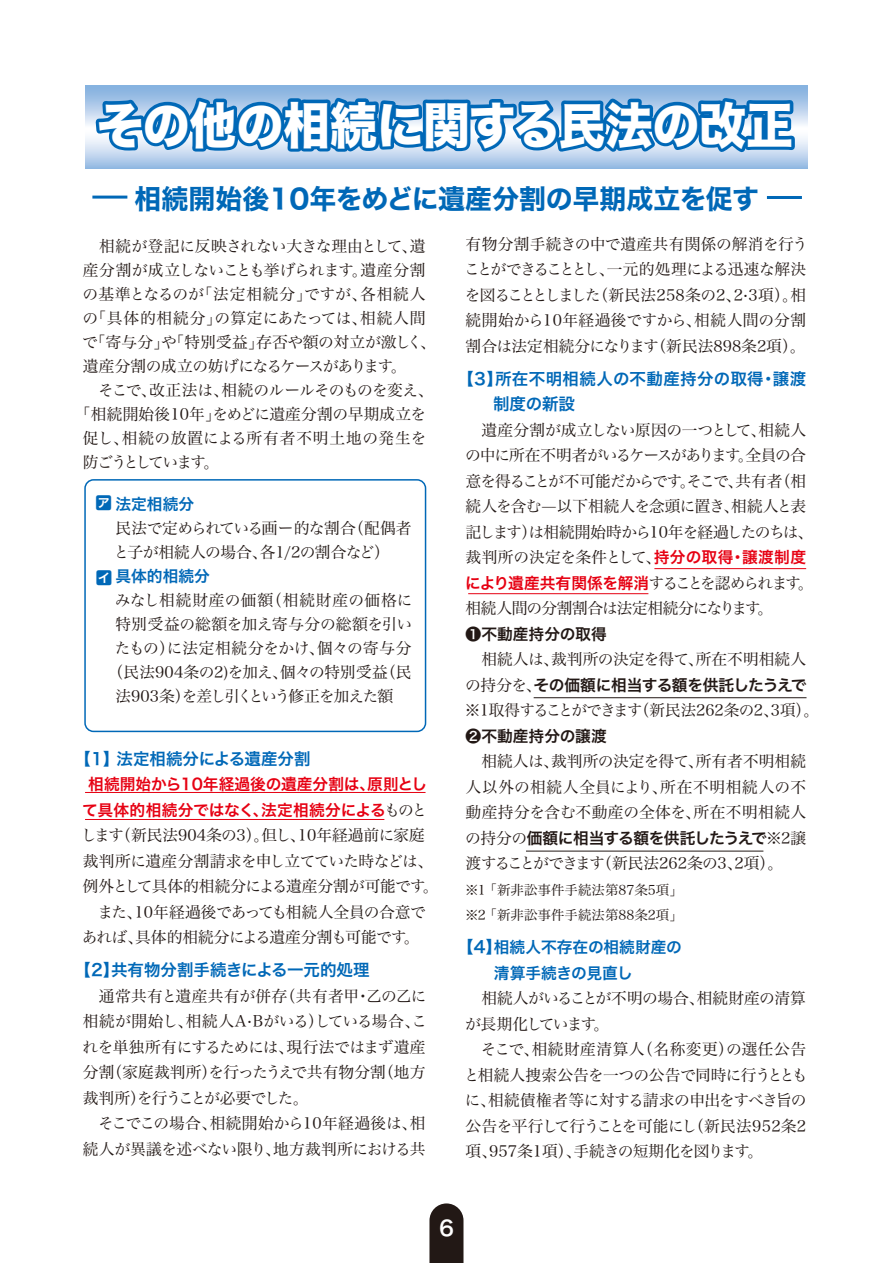
<style>
.page{position:relative;width:893px;height:1263px;background:#fff}
.page>*{position:absolute;margin:0;border:0;box-sizing:border-box;transform-origin:0 0}
.t1{font:49.5px "Hira Kaku Std W8";letter-spacing:-.005em;color:#fff;scale:.95 1}
.t2{font:27px "Hiragino Sans W7";color:#0068b7}
.t3{font:21px "Hira Kaku Pro W6";color:#fff}
.t4{font:16.5px "Hiragino Sans W6";color:#0068b7}
.t5{font:16.5px/25.5px "Hiragino Sans W6";letter-spacing:.025em;color:#0068b7}
.t6{font:15.75px/25.5px "Hira Min Pro W3";letter-spacing:-.015em;color:#221815}
.t7{font:15.75px/25.5px "Hira Min Pro W3";letter-spacing:-.055em;color:#221815}
.t8{font:15.75px/25.5px "Hiragino Sans W6";color:#e60012;text-align:center}
.t9{font:15.75px "Hira Min Pro W3";letter-spacing:-.045em;color:#221815}
.t10{font:15.75px/24px "Hira Min Pro W3";letter-spacing:-.035em;color:#221815}
.t11{font:15.75px "Hira Min Pro W3";letter-spacing:.01em;color:#221815}
.t12{font:15.75px "Hira Min Pro W3";letter-spacing:.035em;color:#221815}
.t13{font:15.75px/25.5px "Hiragino Sans W6";color:#0068b7}
.t14{font:15.75px "Hira Min Pro W3";letter-spacing:.005em;color:#221815}
.t15{font:15.75px "Hira Min Pro W3";letter-spacing:-.04em;color:#221815}
.t16{font:15.75px "Hira Min Pro W3";letter-spacing:.05em;color:#221815}
.t17{font:15.75px "Hiragino Sans W6";letter-spacing:-.02em;color:#221815}
.t18{font:15.75px "Hiragino Sans W6";letter-spacing:-.04em;color:#221815}
.t19{font:15.75px "Hira Min Pro W3";letter-spacing:.02em;color:#221815}
.t20{font:15.75px "Hira Min Pro W3";letter-spacing:-.07em;color:#221815}
.t21{font:15.75px "Hiragino Sans W6";color:#221815}
.t22{font:15.75px "Hira Min Pro W3";letter-spacing:-.125em;color:#221815}
.t23{font:13.5px/25.5px "Hira Min Pro W3";color:#221815}
.s1{font-size:16.5px}
.s2{font-family:"Hira Min Pro W3";color:#221815}
.s3{font-family:"Hiragino Sans W6";color:#e60012}
.s4{font-family:"Hira Min Pro W3"}
</style>
<div class="page">
<svg style="left:429px;top:1203px;width:34px;height:60px;background:#332a27"></svg>
<svg style="left:85px;top:85px;width:723px;height:83px"></svg>
<hr style="left:92px;top:196px;width:35px;height:3px;background:#0068b7">
<hr style="left:767px;top:196px;width:35px;height:3px;background:#0068b7">
<svg style="left:92px;top:85px;width:706px;height:84px;background:#5b9bd1"></svg>
<div style="left:84px;top:479px;width:342px;height:253px;border:2px solid #0068b7;border-radius:9px"></div>
<hr style="left:654px;top:568px;width:152px;height:1px;background:#e60012">
<hr style="left:468px;top:593px;width:180px;height:1px;background:#e60012">
<hr style="left:85px;top:792px;width:341px;height:1px;background:#e60012">
<hr style="left:85px;top:819px;width:299px;height:1px;background:#e60012">
<hr style="left:526px;top:851px;width:237px;height:1px;background:#221815">
<hr style="left:534px;top:697px;width:272px;height:1px;background:#221815">
<h1 class="t1" style="left:97px;top:98px;width:735px">その他の相続に関する民法の改正</h1>
<h2 class="t2" style="left:135px;top:177px;width:626px">相続開始後10年をめどに遺産分割の早期成立を促す</h2>
<p class="t6" style="left:83px;top:231px;width:344px">　相続が登記に反映されない大きな理由として、遺</p>
<p class="t9" style="left:83px;top:256px;width:344px">産分割が成立しないことも挙げられます。遺産分割</p>
<p class="t12" style="left:82px;top:280px;width:345px">の基準となるのが「法定相続分」ですが、各相続人</p>
<p class="t16" style="left:82px;top:304px;width:345px">の「具体的相続分」の算定にあたっては、相続人間</p>
<p class="t14" style="left:82px;top:328px;width:355px">で「寄与分」や「特別受益」存否や額の対立が激しく、</p>
<p class="t9" style="left:83px;top:352px;width:325px">遺産分割の成立の妨げになるケースがあります。</p>
<p class="t9" style="left:83px;top:376px;width:352px">　そこで、改正法は、相続のルールそのものを変え、</p>
<p class="t11" style="left:75px;top:400px;width:353px">「相続開始後10年」をめどに遺産分割の早期成立を</p>
<p class="t19" style="left:83px;top:424px;width:345px">促し、相続の放置による所有者不明土地の発生を</p>
<p class="t22" style="left:83px;top:448px;width:138px">防ごうとしています。</p>
<p class="t13" style="left:96px;top:491px;width:100px"><span class="s1">ア</span>法定相続分</p>
<p class="t10" style="left:114px;top:515px;width:300px">民法で定められている画ー的な割合（配偶者と子が相続人の場合、各1/2の割合など）</p>
<p class="t12" style="left:115px;top:587px;width:299px">みなし相続財産の価額（相続財産の価格に</p>
<p class="t6" style="left:115px;top:610px;width:298px">特別受益の総額を加え寄与分の総額を引い</p>
<p class="t6" style="left:115px;top:634px;width:298px">たもの）に法定相続分をかけ、個々の寄与分</p>
<p class="t11" style="left:108px;top:659px;width:306px">（民法904条の2)を加え、個々の特別受益（民</p>
<p class="t20" style="left:115px;top:683px;width:279px">法903条）を差し引くという修正を加えた額</p>
<p class="t13" style="left:96px;top:563px;width:116px"><span class="s1">イ</span>具体的相続分</p>
<p class="t4" style="left:75px;top:744px;width:237px">【1】法定相続分による遺産分割</p>
<p class="t8" style="left:82px;top:771px;width:347px">相続開始から10年経過後の遺産分割は、原則として具体的相続分ではなく、法定相続分による<span class="s2">ものと</span></p>
<p class="t6" style="left:81px;top:821px;width:359px">します（新民法904条の3）。但し、10年経過前に家庭裁判所に遺産分割請求を申し立てていた時などは、例外として具体的相続分による遺産分割が可能です。　また、10年経過後であっても相続人全員の合意であれば、具体的相続分による遺産分割も可能です。</p>
<p class="t4" style="left:75px;top:955px;width:296px">【2】共有物分割手続きによる一元的処理</p>
<p class="t6" style="left:83px;top:982px;width:346px">　通常共有と遺産共有が併存（共有者甲・乙の乙に相続が開始し、相続人A·Bがいる）している場合、これを単独所有にするためには、現行法ではまず遺産分割（家庭裁判所）を行ったうえで共有物分割（地方裁判所）を行うことが必要でした。<br>　そこでこの場合、相続開始から10年経過後は、相続人が異議を述べない限り、地方裁判所における共</p>
<p class="t6" style="left:464px;top:229px;width:345px">有物分割手続きの中で遺産共有関係の解消を行うことができることとし、一元的処理による迅速な解決を図ることとしました（新民法258条の2、2·3項）。相続開始から10年経過後ですから、相続人間の分割割合は法定相続分になります（新民法898条2項）。</p>
<p class="t5" style="left:466px;top:365px;width:342px;text-indent:-8px">【3】所在不明相続人の不動産持分の取得・譲渡　 制度の新設</p>
<p class="t7" style="left:465px;top:415px;width:350px">　遺産分割が成立しない原因の一つとして、相続人の中に所在不明者がいるケースがあります。全員の合意を得ることが不可能だからです。そこで、共有者（相続人を含む-以下相続人を念頭に置き、相続人と表記します）は相続開始時から10年を経過したのちは、裁判所の決定を条件として、<span class="s3">持分の取得・譲渡制度</span></p>
<p class="t8" style="left:465px;top:569px;width:350px">により遺産共有関係を解消<span class="s2">することを認められます。</span></p>
<p class="t6" style="left:466px;top:594px;width:309px">相続人間の分割割合は法定相続分になります。</p>
<p class="t21" style="left:466px;top:619px;width:143px">❶不動産持分の取得</p>
<p class="t6" style="left:466px;top:645px;width:342px">　相続人は、裁判所の決定を得て、所在不明相続人</p>
<p class="t17" style="left:465px;top:670px;width:343px"><span class="s4">の持分を、</span>その価額に相当する額を供託したうえで</p>
<p class="t10" style="left:465px;top:697px;width:356px">※1取得することができます（新民法262条の2、3項）。</p>
<p class="t21" style="left:466px;top:721px;width:143px">❷不動産持分の譲渡</p>
<p class="t6" style="left:466px;top:747px;width:342px;text-align:justify">　相続人は、裁判所の決定を得て、所有者不明相続人以外の相続人全員により、所在不明相続人の不動産持分を含む不動産の全体を、所在不明相続人</p>
<p class="t18" style="left:465px;top:823px;width:343px"><span class="s4">の持分の</span>価額に相当する額を供託したうえで<span class="s4">※2譲</span></p>
<p class="t15" style="left:466px;top:850px;width:319px">渡することができます（新民法262条の3、2項）。</p>
<p class="t23" style="left:465px;top:875px;width:219px">※1 「新非訟事件手続法第87条5項」※2 「新非訟事件手続法第88条2項」</p>
<p class="t13" style="left:466px;top:934px;width:218px"><span class="s1">【4】</span>相続人不存在の相続財産の　　清算手続きの見直し</p>
<p class="t6" style="left:464px;top:984px;width:345px">　相続人がいることが不明の場合、相続財産の清算が長期化しています。<br>　そこで、相続財産清算人（名称変更）の選任公告と相続人捜索公告を一つの公告で同時に行うとともに、相続債権者等に対する請求の申出をすべき旨の公告を平行して行うことを可能にし（新民法952条2項、957条1項）、手続きの短期化を図ります。</p>
<h3 class="t3" style="left:439px;top:1209px;width:16px">6</h3>
</div>
